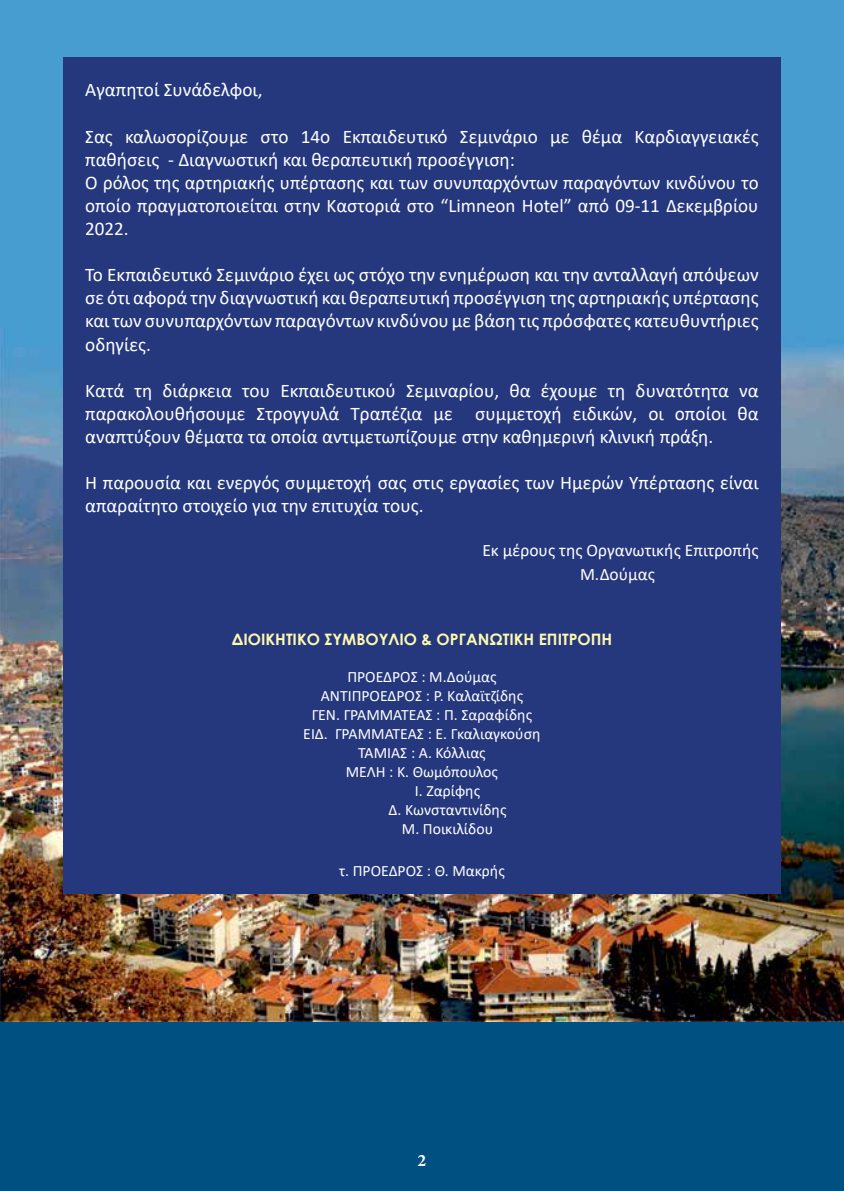
<style>
.page{position:relative;width:844px;height:1191px;background:#fff}
.page>*{position:absolute;margin:0;border:0;box-sizing:border-box;transform-origin:0 0}
.t1{font:19.25px/23.1px "Calibri";color:#fff}
.t2{font:17.5px/23.1px "Calibri";color:#fff;text-align:center}
.t3{font:700 17.5px "Minion Pro";color:#fff}
.t4{font:15.75px "Calibri";color:#fff}
.t5{font:700 15.75px "Century Gothic";color:#fff9ae}
</style>
<div class="page">
<div style="left:0;top:0;width:843px;height:1191px;background:#005081"></div>
<div style="left:0;top:0;width:843px;height:501px;background:#479cd0"></div>
<img style="left:0;top:328px;width:843px;height:693px">
<hr style="left:843px;top:0;width:1px;height:1191px;background:#005081">
<hr style="left:843px;top:0;width:1px;height:501px;background:#479cd0">
<div style="left:63px;top:57px;width:717px;height:836px;background:#25387e"></div>
<p class="t1" style="left:85px;top:78px;width:179px">Αγαπητοί Συνάδελφοι,</p>
<p class="t1" style="left:85px;top:124px;width:674px">Σας καλωσορίζουμε στο 14ο Εκπαιδευτικό Σεμινάριο με θέμα Καρδιαγγειακές παθήσεις - Διαγνωστική και θεραπευτική προσέγγιση:<br>Ο ρόλος της αρτηριακής υπέρτασης και των συνυπαρχόντων παραγόντων κινδύνου το οποίο πραγματοποιείται στην Καστοριά στο “Limneon Hotel” από 09-11 Δεκεμβρίου 2022.</p>
<p class="t1" style="left:85px;top:263px;width:675px;text-align:justify">Το Εκπαιδευτικό Σεμινάριο έχει ως στόχο την ενημέρωση και την ανταλλαγή απόψεων σε ότι αφορά την διαγνωστική και θεραπευτική προσέγγιση της αρτηριακής υπέρτασης και των συνυπαρχόντων παραγόντων κινδύνου με βάση τις πρόσφατες κατευθυντήριες οδηγίες.</p>
<p class="t1" style="left:85px;top:378px;width:674px;text-align:justify">Κατά τη διάρκεια του Εκπαιδευτικού Σεμιναρίου, θα έχουμε τη δυνατότητα να παρακολουθήσουμε Στρογγυλά Τραπέζια με συμμετοχή ειδικών, οι οποίοι θα αναπτύξουν θέματα τα οποία αντιμετωπίζουμε στην καθημερινή κλινική πράξη.</p>
<p class="t1" style="left:85px;top:471px;width:674px">Η παρουσία και ενεργός συμμετοχή σας στις εργασίες των Ημερών Υπέρτασης είναι απαραίτητο στοιχείο για την επιτυχία τους.</p>
<p class="t2" style="left:482px;top:538px;width:278px">Εκ μέρους της Οργανωτικής Επιτροπής<br>Μ.Δούμας</p>
<p class="t5" style="left:232px;top:627px;width:382px">ΔΙΟΙΚΗΤΙΚΟ ΣΥΜΒΟΥΛΙΟ &amp; ΟΡΓΑΝΩΤΙΚΗ ΕΠΙΤΡΟΠΗ</p>
<p class="t4" style="left:347px;top:666px;width:151px">ΠΡΟΕΔΡΟΣ : Μ.Δούμας</p>
<p class="t4" style="left:320px;top:685px;width:204px">ΑΝΤΙΠΡΟΕΔΡΟΣ : Ρ. Καλαϊτζίδης</p>
<p class="t4" style="left:311px;top:704px;width:222px">ΓΕΝ. ΓΡΑΜΜΑΤΕΑΣ : Π. Σαραφίδης</p>
<p class="t4" style="left:303px;top:723px;width:239px">ΕΙΔ. ΓΡΑΜΜΑΤΕΑΣ : Ε. Γκαλιαγκούση</p>
<p class="t4" style="left:358px;top:742px;width:129px">ΤΑΜΙΑΣ : Α. Κόλλιας</p>
<p class="t4" style="left:346px;top:761px;width:154px">ΜΕΛΗ : Κ. Θωμόπουλος</p>
<p class="t4" style="left:415px;top:779px;width:67px">Ι. Ζαρίφης</p>
<p class="t4" style="left:388px;top:798px;width:119px">Δ. Κωνσταντινίδης</p>
<p class="t4" style="left:402px;top:817px;width:93px">Μ. Ποικιλίδου</p>
<p class="t4" style="left:339px;top:859px;width:167px">τ. ΠΡΟΕΔΡΟΣ : Θ. Μακρής</p>
<p class="t3" style="left:417px;top:1147px;width:10px">2</p>
</div>
